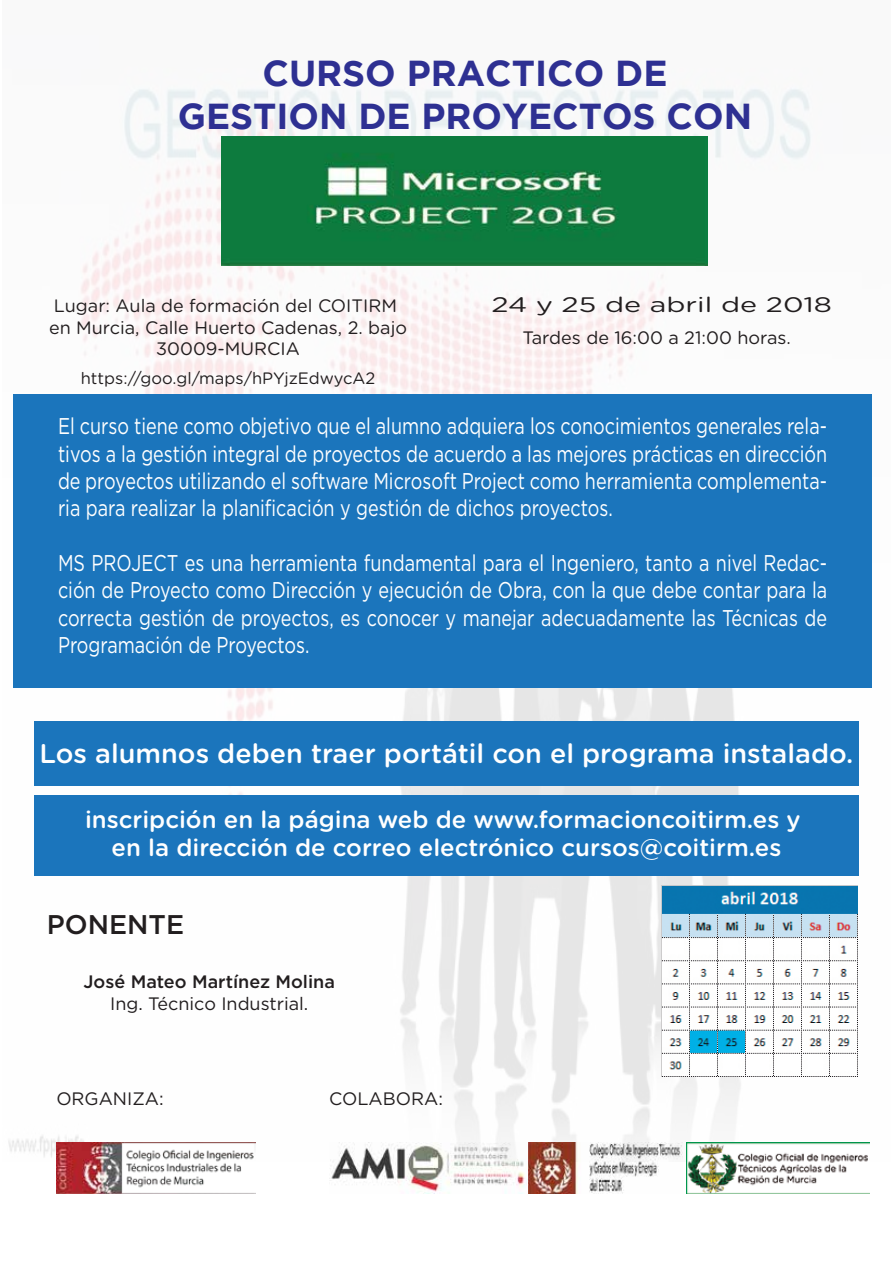
<style>
.page{position:relative;width:893px;height:1263px;background:#fff}
.page>*{position:absolute;margin:0;border:0;box-sizing:border-box;transform-origin:0 0}
.t1{font:700 36px/43.2px "Gotham";color:#2e3092;text-align:center}
.t2{font:500 27px "Gotham Rounded";color:#fff}
.t3{font:500 27px "Gotham";color:#221e1f}
.t4{font:500 24px/28.8px "Gotham Rounded";color:#fff;text-align:center}
.t5{font:22.8px/27.3px "Gotham";color:#fff;text-align:justify;scale:.79 1}
.t6{font:21px "Gotham Rounded";color:#221e1f;scale:1.37 1}
.t7{font:18px/21.6px "Gotham Rounded";color:#221e1f;text-align:center}
.t8{font:18px "Gotham";color:#221e1f}
.t9{font:500 18px "Gotham";color:#221e1f}
.t10{font:16.5px "Gotham Rounded";color:#221e1f}
</style>
<div class="page">
<img style="left:8px;top:88px;width:862px;height:1073px">
<div style="left:13px;top:394px;width:859px;height:294px;background:#1b75bc"></div>
<img style="left:222px;top:137px;width:486px;height:129px">
<div style="left:34px;top:721px;width:825px;height:65px;background:#1b75bc"></div>
<img style="left:662px;top:885px;width:196px;height:192px">
<img style="left:56px;top:1143px;width:199px;height:51px">
<img style="left:329px;top:1143px;width:353px;height:51px">
<div style="left:34px;top:796px;width:825px;height:80px;background:#1b75bc"></div>
<img style="left:687px;top:1143px;width:183px;height:51px">
<h1 class="t1" style="left:178px;top:51px;width:576px">CURSO PRACTICO DE<br>GESTION DE PROYECTOS CON</h1>
<p class="t7" style="left:49px;top:294px;width:359px">Lugar: Aula de formación del COITIRM en Murcia, Calle Huerto Cadenas, 2. bajo<br>30009-MURCIA</p>
<p class="t10" style="left:81px;top:367px;width:296px">https://goo.gl/maps/hPYjzEdwycA2</p>
<p class="t6" style="left:492px;top:290px;width:250px">24 y 25 de abril de 2018</p>
<p class="t7" style="left:522px;top:326px;width:270px">Tardes de 16:00 a 21:00 horas.</p>
<p class="t5" style="left:58px;top:412px;width:975px">El curso tiene como objetivo que el alumno adquiera los conocimientos generales rela&shy;tivos a la gestión integral de proyectos de acuerdo a las mejores prácticas en dirección de proyectos utilizando el software Microsoft Project como herramienta complementa&shy;ria para realizar la planificación y gestión de dichos proyectos.</p>
<p class="t5" style="left:58px;top:549px;width:975px">MS PROJECT es una herramienta fundamental para el Ingeniero, tanto a nivel Redac&shy;ción de Proyecto como Dirección y ejecución de Obra, con la que debe contar para la correcta gestión de proyectos, es conocer y manejar adecuadamente las Técnicas de Programación de Proyectos.</p>
<p class="t2" style="left:39px;top:735px;width:816px">Los alumnos deben traer portátil con el programa instalado.</p>
<p class="t4" style="left:85px;top:804px;width:717px">inscripción en la página web de www.formacioncoitirm.es y en la dirección de correo electrónico cursos@coitirm.es</p>
<p class="t3" style="left:47px;top:907px;width:139px">PONENTE</p>
<p class="t9" style="left:84px;top:970px;width:253px">José Mateo Martínez Molina</p>
<p class="t8" style="left:110px;top:992px;width:200px">Ing. Técnico Industrial.</p>
<p class="t8" style="left:56px;top:1087px;width:109px">ORGANIZA:</p>
<p class="t8" style="left:329px;top:1087px;width:115px">COLABORA:</p>
</div>
